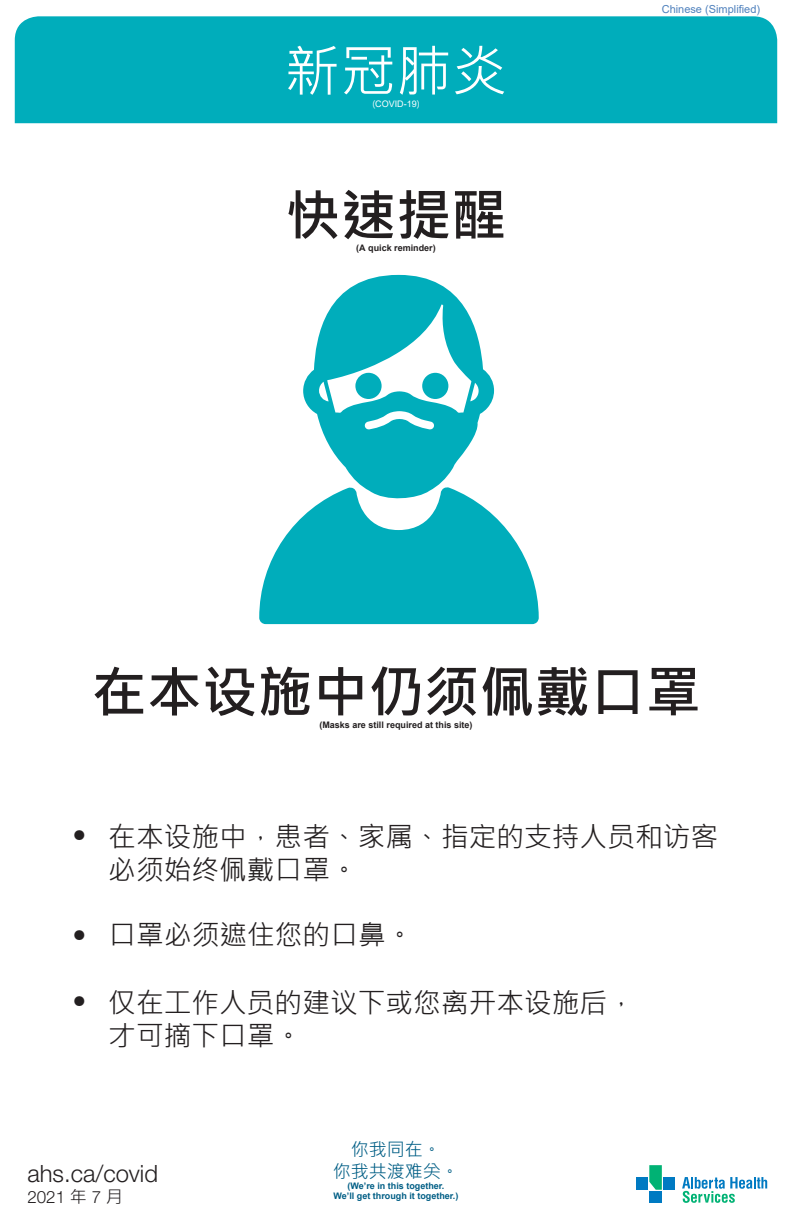
<style>
.page{position:relative;width:792px;height:1224px;background:#fff}
.page>*{position:absolute;margin:0;border:0;box-sizing:border-box;transform-origin:0 0}
.t1{font:55.6px "Microsoft Jheng Hei UI Regular";color:#fff}
.t2{font:55.4px "Microsoft Jheng Hei UI Bold";color:#231f20}
.t3{font:27.7px/33.3px "Microsoft Jheng Hei UI Regular";color:#231f20}
.t4{font:300 27.7px "Helvetica Neue LT Std";color:#231f20}
.t5{font:300 23.8px "Helvetica Neue LT Std";color:#231f20}
.t6{font:18px/21.6px "Microsoft Jheng Hei UI Regular";color:#005e85;text-align:center}
.t7{font:300 17px "Helvetica Neue LT Std";color:#231f20}
.t8{font:11px "Arial";color:#4f81bd}
.t9{font:700 9px "Arial";color:#231f20}
.t10{font:700 9px/10.8px "Arial";color:#005e85;text-align:center}
.t11{font:9px "Arial";color:#fff}
.s1{font-family:"Microsoft Jheng Hei UI Regular"}
.s2{font-family:"Helvetica Neue LT Std";font-weight:300}
.s3{font-family:"Microsoft Jheng Hei UI Regular";font-weight:400}
</style>
<div class="page">
<div style="left:15px;top:16px;width:762px;height:107px;background:#00adbb"></div>
<svg style="left:682px;top:1177px;width:85px;height:26px"></svg>
<div style="left:636px;top:1177px;width:12px;height:13px;background:#007ac2"></div>
<div style="left:663px;top:1177px;width:12px;height:13px;background:#007ac2"></div>
<div style="left:649px;top:1191px;width:13px;height:12px;background:#007ac2"></div>
<svg style="left:649px;top:1165px;width:13px;height:25px"></svg>
<svg style="left:303px;top:275px;width:191px;height:212px;fill:#00adbb"></svg>
<svg style="left:259px;top:487px;width:280px;height:137px"></svg>
<svg style="left:355px;top:373px;width:27px;height:26px"></svg>
<div style="left:422px;top:373px;width:26px;height:26px;background:#00adbb;border-radius:50%"></div>
<h1 class="t1" style="left:285px;top:36px;width:224px">新冠肺炎</h1>
<p class="t11" style="left:372px;top:97px;width:49px"><span class="s1">(</span>COVID-19<span class="s1">)</span></p>
<h2 class="t2" style="left:285px;top:181px;width:223px">快速提醒</h2>
<p class="t9" style="left:356px;top:241px;width:81px">(A quick reminder)</p>
<p class="t8" style="left:662px;top:2px;width:100px">Chinese (Simplified)</p>
<h2 class="t2" style="left:91px;top:658px;width:611px">在本设施中仍须佩戴口罩</h2>
<p class="t9" style="left:319px;top:718px;width:155px">(Masks are still required at this site)</p>
<p class="t4" style="left:73px;top:818px;width:15px">•</p>
<p class="t4" style="left:73px;top:918px;width:15px">•</p>
<p class="t3" style="left:108px;top:820px;width:611px">在本设施中，患者、家属、指定的支持人员和访客必须始终佩戴口罩。</p>
<p class="t3" style="left:109px;top:918px;width:306px">口罩必须遮住您的口鼻。</p>
<p class="t3" style="left:108px;top:986px;width:528px;text-indent:-36px"><span class="s2">•</span> 仅在工作人员的建议下或您离开本设施后，才可摘下口罩。</p>
<p class="t5" style="left:27px;top:1159px;width:132px">ahs.ca/covid</p>
<p class="t7" style="left:27px;top:1186px;width:97px">2021 <span class="s3">年</span> 7 <span class="s3">月</span></p>
<p class="t6" style="left:333px;top:1139px;width:127px">你我同在。<br>你我共渡难关。</p>
<p class="t10" style="left:334px;top:1180px;width:126px">(We’re in this together.<br>We’ll get through it together.)</p>
</div>
